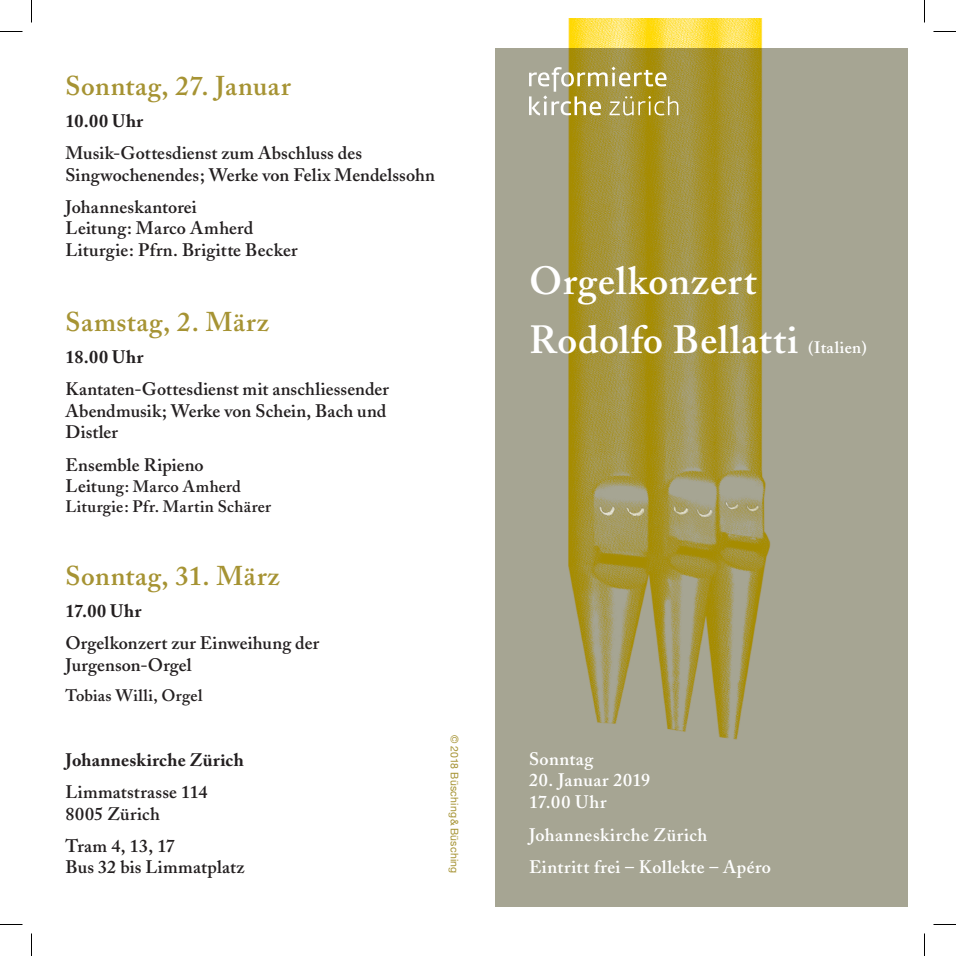
<style>
.page{position:relative;width:956px;height:956px;background:#fff}
.page>*{position:absolute;margin:0;border:0;box-sizing:border-box;transform-origin:0 0}
.t1{font:600 39px/59.1px "Adobe Caslon";letter-spacing:.025em;color:#fff}
.t2{font:600 27px "Adobe Caslon";letter-spacing:.025em;color:#a69333}
.t3{font:600 18px/21.6px "Adobe Caslon";letter-spacing:.01em;color:#231f20}
.t4{font:600 18px/21.6px "Adobe Caslon";letter-spacing:.03em;color:#fff}
.t5{font:700 18px "Adobe Caslon Pro";letter-spacing:.025em;color:#231f20}
.t6{font:600 16.5px/19.8px "Adobe Caslon";letter-spacing:.02em;color:#231f20}
.t7{font:600 16.5px "Adobe Caslon";letter-spacing:.025em;color:#fff}
.t8{font:10.5px "Helvetica Neue";letter-spacing:.025em;color:#a69333}
.s1{font-size:18px}
</style>
<div class="page">
<div style="left:495px;top:49px;width:413px;height:858px;background:#a6a593"></div>
<img style="left:566px;top:19px;width:206px;height:721px">
<img style="left:581px;top:489px;width:78px;height:51px">
<img style="left:663px;top:498px;width:54px;height:31px">
<img style="left:717px;top:491px;width:46px;height:38px">
<svg style="left:529px;top:67px;width:149px;height:49px"></svg>
<svg style="left:0;top:31px;width:22px;height:1px"></svg>
<svg style="left:933px;top:31px;width:23px;height:1px"></svg>
<svg style="left:0;top:924px;width:22px;height:1px"></svg>
<svg style="left:933px;top:924px;width:23px;height:1px"></svg>
<svg style="left:31px;top:0;width:1px;height:23px"></svg>
<svg style="left:31px;top:933px;width:1px;height:23px"></svg>
<svg style="left:924px;top:0;width:1px;height:23px"></svg>
<svg style="left:924px;top:933px;width:1px;height:23px"></svg>
<h2 class="t2" style="left:66px;top:70px;width:227px">Sonntag, 27. Januar</h2>
<p class="t5" style="left:66px;top:110px;width:79px">10.00 Uhr</p>
<p class="t3" style="left:66px;top:142px;width:371px">Musik-Gottesdienst zum Abschluss des<br>Singwochenendes; Werke von Felix Mendelssohn</p>
<p class="t3" style="left:66px;top:196px;width:234px">Johanneskantorei<br>Leitung: Marco Amherd<br>Liturgie: Pfrn. Brigitte Becker</p>
<h2 class="t2" style="left:66px;top:306px;width:205px">Samstag, 2. März</h2>
<p class="t5" style="left:66px;top:346px;width:79px">18.00 Uhr</p>
<p class="t3" style="left:66px;top:378px;width:325px">Kantaten-Gottesdienst mit anschliessender<br>Abendmusik; Werke von Schein, Bach und<br>Distler</p>
<p class="t3" style="left:66px;top:454px;width:140px">Ensemble Ripieno</p>
<p class="t6" style="left:66px;top:477px;width:207px"><span class="s1">Leit</span>ung: Marco Amherd<br>Liturgie: Pfr. Martin Schärer</p>
<h2 class="t2" style="left:66px;top:560px;width:216px">Sonntag, 31. März</h2>
<p class="t5" style="left:66px;top:600px;width:77px">17.00 Uhr</p>
<p class="t3" style="left:66px;top:633px;width:255px">Orgelkonzert zur Einweihung der<br>Jurgenson-Orgel</p>
<p class="t6" style="left:66px;top:686px;width:138px">Tobias Willi, Orgel</p>
<p class="t5" style="left:66px;top:749px;width:180px">Johanneskirche Zürich</p>
<p class="t3" style="left:66px;top:781px;width:143px">Limmatstrasse 114<br>8005 Zürich</p>
<p class="t3" style="left:66px;top:835px;width:180px">Tram 4, 13, 17<br>Bus 32 bis Limmatplatz</p>
<p class="t8" style="left:462px;top:735px;width:140px;rotate:90deg">© 2018 Büsching&amp;Büsching</p>
<h1 class="t1" style="left:529px;top:251px;width:270px">Orgelkonzert<br>Rodolfo Bellatti</h1>
<p class="t7" style="left:808px;top:338px;width:60px">(Italien)</p>
<p class="t4" style="left:529px;top:748px;width:66px">Sonntag</p>
<p class="t4" style="left:529px;top:769px;width:123px">20. Januar 2019<br>17.00 Uhr</p>
<p class="t4" style="left:529px;top:818px;width:244px;line-height:32.7px">Johanneskirche Zürich<br>Eintritt frei – Kollekte – Apéro</p>
</div>
